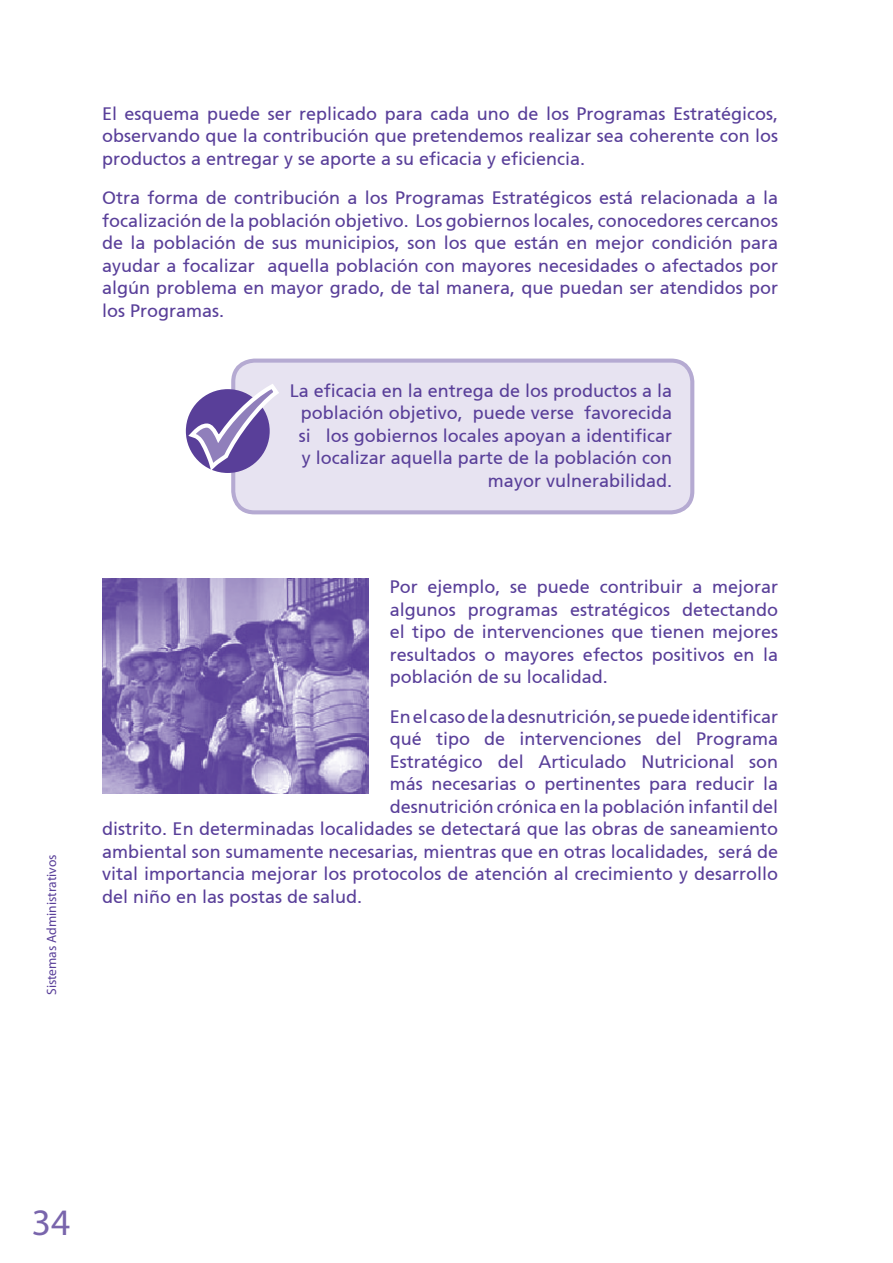
<style>
.page{position:relative;width:893px;height:1263px;background:#fff}
.page>*{position:absolute;margin:0;border:0;box-sizing:border-box;transform-origin:0 0}
.t1{font:37.5px "Myriad Pro";color:#7965ac}
.t2{font:18px/22.5px "Frutiger 55 Roman";color:#593f99;text-align:justify}
.t3{font:13.5px "Myriad Pro";color:#593f99}
</style>
<div class="page">
<div style="left:233px;top:361px;width:459px;height:151px;background:#e7e3f1;border-radius:21px"></div>
<div style="left:231px;top:359px;width:463px;height:155px;border:4px solid #b5aad2;border-radius:21px"></div>
<svg style="left:185px;top:381px;width:94px;height:93px"></svg>
<img style="left:102px;top:578px;width:267px;height:216px">
<p class="t3" style="left:43px;top:995px;width:142px;rotate:-90deg">Sistemas Administrativos</p>
<p class="t2" style="left:102px;top:102px;width:678px">El esquema puede ser replicado para cada uno de los Programas Estratégicos, observando que la contribución que pretendemos realizar sea coherente con los productos a entregar y se aporte a su eficacia y eficiencia.</p>
<p class="t2" style="left:102px;top:187px;width:678px">Otra forma de contribución a los Programas Estratégicos está relacionada a la focalización de la población objetivo. Los gobiernos locales, conocedores cercanos de la población de sus municipios, son los que están en mejor condición para ayudar a focalizar aquella población con mayores necesidades o afectados por algún problema en mayor grado, de tal manera, que puedan ser atendidos por los Programas.</p>
<p class="t2" style="left:290px;top:379px;width:384px;text-align:right">La eficacia en la entrega de los productos a la población objetivo, puede verse favorecida si los gobiernos locales apoyan a identificar y localizar aquella parte de la población con mayor vulnerabilidad.</p>
<p class="t2" style="left:390px;top:576px;width:390px">Por ejemplo, se puede contribuir a mejorar algunos programas estratégicos detectando el tipo de intervenciones que tienen mejores resultados o mayores efectos positivos en la población de su localidad.</p>
<p class="t2" style="left:390px;top:705px;width:390px">En el caso de la desnutrición, se puede identificar</p>
<p class="t2" style="left:390px;top:728px;width:390px">qué tipo de intervenciones del Programa</p>
<p class="t2" style="left:390px;top:750px;width:390px">Estratégico del Articulado Nutricional son</p>
<p class="t2" style="left:390px;top:773px;width:390px">más necesarias o pertinentes para reducir la</p>
<p class="t2" style="left:390px;top:795px;width:390px">desnutrición crónica en la población infantil del</p>
<p class="t2" style="left:102px;top:818px;width:677px">distrito. En determinadas localidades se detectará que las obras de saneamiento</p>
<p class="t2" style="left:102px;top:840px;width:678px">ambiental son sumamente necesarias, mientras que en otras localidades, será de</p>
<p class="t2" style="left:102px;top:863px;width:678px">vital importancia mejorar los protocolos de atención al crecimiento y desarrollo</p>
<p class="t2" style="left:102px;top:885px;width:262px">del niño en las postas de salud.</p>
<h1 class="t1" style="left:32px;top:1199px;width:40px">34</h1>
</div>
